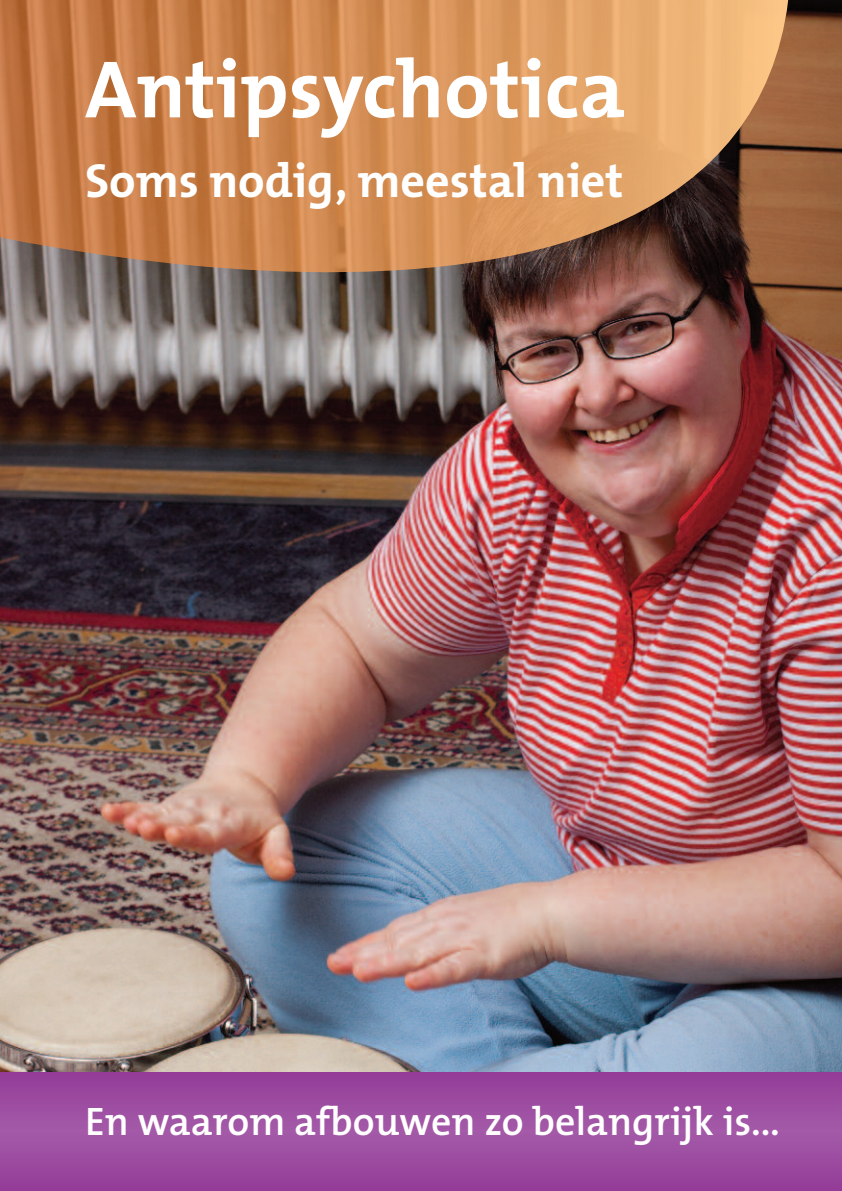
<style>
.page{position:relative;width:842px;height:1191px;background:#fff}
.page>*{position:absolute;margin:0;border:0;box-sizing:border-box;transform-origin:0 0}
.t1{font:700 82px "The Mix B7";color:#fff}
.t2{font:700 48px "The Mix B7";color:#fff}
.t3{font:600 40px "The Mix B6";color:#fff}
</style>
<div class="page">
<svg style="left:0;top:1071px;width:842px;height:120px;background:#9b4ba0"></svg>
<img style="left:0;top:0;width:842px;height:1071px">
<svg style="left:0;top:0;width:788px;height:272px;background:#c58552"></svg>
<h1 class="t1" style="left:85px;top:46px;width:541px">Antipsychotica</h1>
<p class="t2" style="left:85px;top:156px;width:540px">Soms nodig, meestal niet</p>
<p class="t3" style="left:85px;top:1101px;width:696px">En waarom afbouwen zo belangrijk is...</p>
</div>
